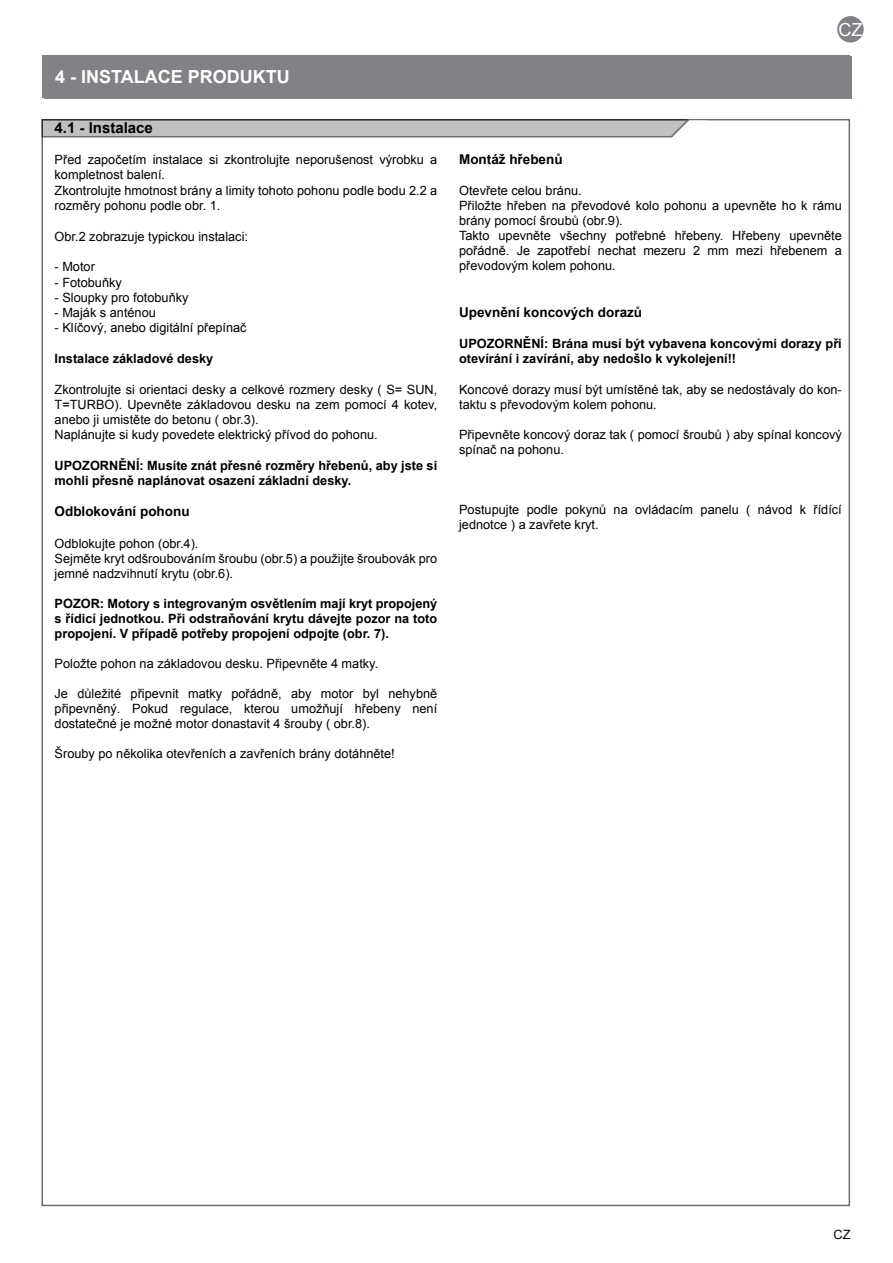
<style>
.page{position:relative;width:893px;height:1263px;background:#fff}
.page>*{position:absolute;margin:0;border:0;box-sizing:border-box;transform-origin:0 0}
.t1{font:700 18px "Arial";color:#fff}
.t2{font:18px "Arial";color:#fff}
.t3{font:700 15px "Arial";color:#000}
.t4{font:700 13.5px "Arial";color:#000}
.t5{font:12.75px/15px "Arial";color:#000}
.t6{font:700 12.75px/15px "Arial";color:#000}
</style>
<div class="page">
<div style="left:43px;top:55px;width:807px;height:43px;background:#808285"></div>
<div style="left:837px;top:16px;width:27px;height:27px;background:#808285;border-radius:50%"></div>
<div style="left:42px;top:119px;width:647px;height:18px;background:#c0c0c0;border:2px solid #6d6e71"></div>
<svg style="left:669px;top:119px;width:41px;height:19px"></svg>
<div style="left:44px;top:56px;width:808px;height:43px;background:#808285"></div>
<p class="t1" style="left:55px;top:65px;width:236px">4 - INSTALACE PRODUKTU</p>
<p class="t3" style="left:55px;top:118px;width:100px">4.1 - Instalace</p>
<p class="t5" style="left:55px;top:152px;width:384px">Před započetím instalace si zkontrolujte neporušenost výrobku a kompletnost balení.</p>
<p class="t5" style="left:55px;top:183px;width:384px">Zkontrolujte hmotnost brány a limity tohoto pohonu podle bodu 2.2 a rozměry pohonu podle obr. 1.</p>
<p class="t5" style="left:55px;top:229px;width:195px">Obr.2 zobrazuje typickou instalaci:</p>
<p class="t5" style="left:55px;top:259px;width:42px">- Motor</p>
<p class="t5" style="left:55px;top:275px;width:69px">- Fotobuňky</p>
<p class="t5" style="left:55px;top:290px;width:135px">- Sloupky pro fotobuňky</p>
<p class="t5" style="left:55px;top:305px;width:103px">- Maják s anténou</p>
<p class="t5" style="left:55px;top:321px;width:194px">- Klíčový, anebo digitální přepínač</p>
<p class="t6" style="left:55px;top:351px;width:160px">Instalace základové desky</p>
<p class="t5" style="left:55px;top:382px;width:384px;text-align:justify">Zkontrolujte si orientaci desky a celkové rozmery desky ( S= SUN, T=TURBO). Upevněte základovou desku na zem pomocí 4 kotev, anebo ji umistěte do betonu ( obr.3).</p>
<p class="t5" style="left:55px;top:427px;width:325px">Naplánujte si kudy povedete elektrický přívod do pohonu.</p>
<p class="t6" style="left:55px;top:458px;width:384px">UPOZORNĚNÍ: Musíte znát přesné rozměry hřebenů, aby jste si mohli přesně naplánovat osazení základní desky.</p>
<p class="t4" style="left:55px;top:502px;width:137px">Odblokování pohonu</p>
<p class="t5" style="left:55px;top:536px;width:145px">Odblokujte pohon (obr.4).</p>
<p class="t5" style="left:55px;top:551px;width:384px">Sejměte kryt odšroubováním šroubu (obr.5) a použijte šroubovák pro jemné nadzvihnutí krytu (obr.6).</p>
<p class="t6" style="left:55px;top:596px;width:384px;text-align:justify">POZOR: Motory s integrovaným osvětlením mají kryt propojený s řídicí jednotkou. Při odstraňování krytu dávejte pozor na toto propojení. V případě potřeby propojení odpojte (obr. 7).</p>
<p class="t5" style="left:55px;top:656px;width:325px">Položte pohon na základovou desku. Připevněte 4 matky.</p>
<p class="t5" style="left:55px;top:686px;width:384px;text-align:justify">Je důležité připevnit matky pořádně, aby motor byl nehybně připevněný. Pokud regulace, kterou umožňují hřebeny není dostatečné je možné motor donastavit 4 šrouby ( obr.8).</p>
<p class="t5" style="left:55px;top:746px;width:342px">Šrouby po několika otevřeních a zavřeních brány dotáhněte!</p>
<h1 class="t2" style="left:838px;top:18px;width:25px">CZ</h1>
<p class="t4" style="left:459px;top:150px;width:105px">Montáž hřebenů</p>
<p class="t5" style="left:459px;top:183px;width:124px">Otevřete celou bránu.</p>
<p class="t5" style="left:459px;top:198px;width:384px">Přiložte hřeben na převodové kolo pohonu a upevněte ho k rámu brány pomocí šroubů (obr.9).</p>
<p class="t5" style="left:459px;top:228px;width:384px;text-align:justify">Takto upevněte všechny potřebné hřebeny. Hřebeny upevněte pořádně. Je zapotřebí nechat mezeru 2 mm mezi hřebenem a převodovým kolem pohonu.</p>
<p class="t4" style="left:459px;top:303px;width:185px">Upevnění koncových dorazů</p>
<p class="t6" style="left:459px;top:336px;width:384px">UPOZORNĚNÍ: Brána musí být vybavena koncovými dorazy při otevírání i zavírání, aby nedošlo k vykolejení!!</p>
<p class="t5" style="left:459px;top:382px;width:384px">Koncové dorazy musí být umístěné tak, aby se nedostávaly do kon&shy;taktu s převodovým kolem pohonu.</p>
<p class="t5" style="left:459px;top:427px;width:384px">Připevněte koncový doraz tak ( pomocí šroubů ) aby spínal koncový spínač na pohonu.</p>
<p class="t5" style="left:459px;top:502px;width:384px">Postupujte podle pokynů na ovládacím panelu ( návod k řídící jednotce ) a zavřete kryt.</p>
<p class="t5" style="left:833px;top:1227px;width:18px">CZ</p>
</div>
